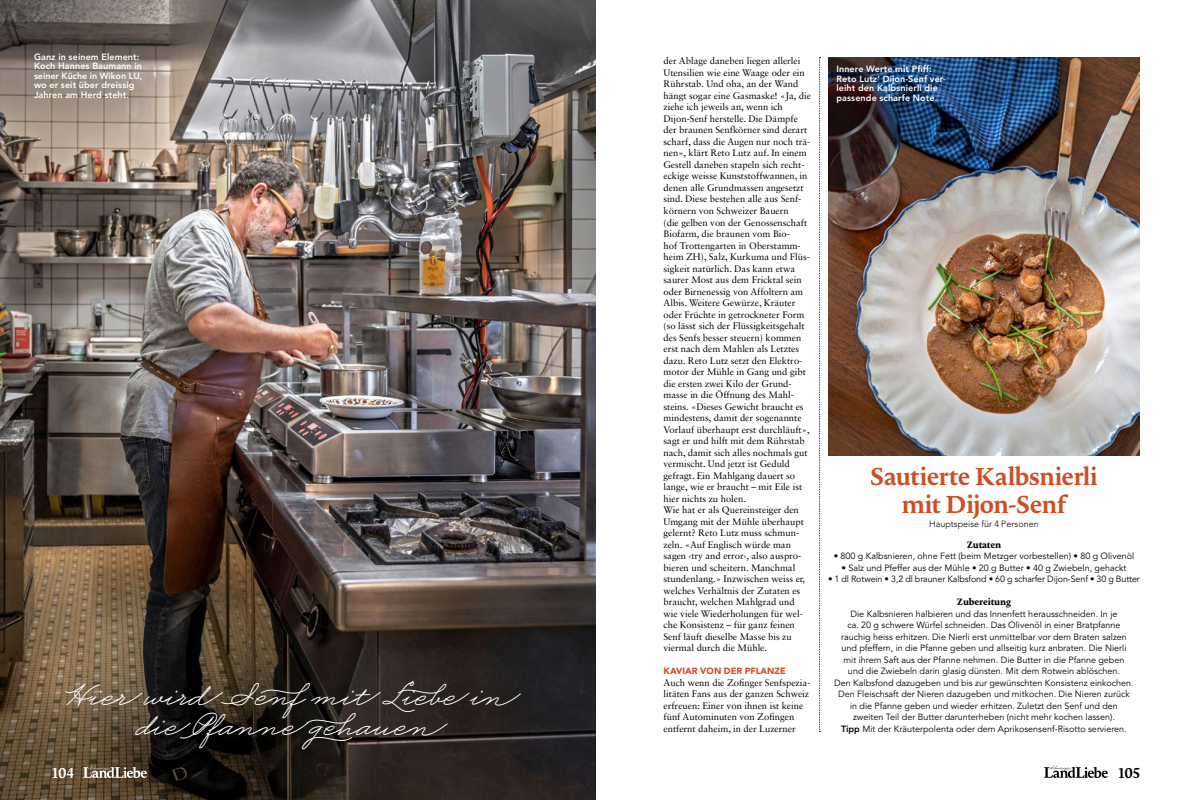
<style>
.page{position:relative;width:1191px;height:800px;background:#fff}
.page>*{position:absolute;margin:0;border:0;box-sizing:border-box;transform-origin:0 0}
._150_Zitat_30_BPenBo{font:700 30px/30px "Business Penmanship";color:#fff;text-align:center}
._482_BB_Ut_28_NovBol{font:700 24px/28px "Novel Pro";letter-spacing:-.035em;color:#cc4e22;text-align:center}
.t1{font:700 14px "Novel Pro";color:#fff}
.t2{font:700 14px "Novel Pro";color:#000}
._552_Txt_9_5_SabRoma{font:9.5px/11.5px "Sabon LT Std";color:#000}
._520_Txt_9_AvLight_x{font:9px/11.5px "Avenir LT Std";color:#000;text-align:center}
._621_Leg_BU_9_AvHeav{font:800 9px/9.5px "Avenir LT Std";letter-spacing:.01em;color:#fff}
._520_Txt_9_AvLight_x-2{font:300 9px "Avenir LT Std";color:#000}
._542_Txt_9_AvBlack_V{font:900 9px "Avenir LT Std";color:#cc4e22}
._582_BB_Txt_9_NovelE{font:800 9px "Novel Pro";letter-spacing:-.02em;color:#000}
.s1{font-weight:800}
</style>
<div class="page">
<img style="left:828px;top:57px;width:312px;height:398px">
<img style="left:0;top:0;width:595px;height:799px">
<svg style="left:1044px;top:765px;width:63px;height:12px"></svg>
<svg style="left:83px;top:765px;width:64px;height:12px"></svg>
<svg style="left:819px;top:57px;width:1px;height:675px"></svg>
<p class="_621_Leg_BU_9_AvHeav" style="left:34px;top:52px;width:110px">Ganz in seinem Element:<br>Koch Hannes Baumann in seiner Küche in Wikon LU, wo er seit über dreissig<br>Jahren am Herd steht.</p>
<p class="_150_Zitat_30_BPenBo" style="left:64px;top:678px;width:452px">Hier wird Senfmit Liebe in die Pfanne gehauen</p>
<p class="_552_Txt_9_5_SabRoma" style="left:663px;top:55px;width:149px">der Ablage daneben liegen allerlei Utensilien wie eine Waage oder ein Rührstab. Und oha, an der Wand hängt sogar eine Gasmaske! «Ja, die ziehe ich jeweils an, wenn ich Dijon-Senf herstelle. Die Dämpfe der braunen Senfkörner sind derart scharf, dass die Augen nur noch trä&shy;nen», klärt Reto Lutz auf. In einem Gestell daneben stapeln sich recht&shy;eckige weisse Kunststoffwannen, in denen alle Grundmassen angesetzt sind. Diese bestehen alle aus Senf&shy;körnern von Schweizer Bauern<br>(die gelben von der Genossenschaft Biofarm, die braunen vom Bio-<br>hof Trottengarten in Oberstamm&shy;heim ZH), Salz, Kurkuma und Flüs&shy;sigkeit natürlich. Das kann etwa saurer Most aus dem Fricktal sein oder Birnenessig von Affoltern am Albis. Weitere Gewürze, Kräuter oder Früchte in getrockneter Form (so lässt sich der Flüssigkeitsgehalt des Senfs besser steuern) kommen erst nach dem Mahlen als Letztes dazu. Reto Lutz setzt den Elektro&shy;motor der Mühle in Gang und gibt die ersten zwei Kilo der Grund&shy;masse in die Öffnung des Mahl&shy;steins. «Dieses Gewicht braucht es mindestens, damit der sogenannte Vorlauf überhaupt erst durchläuft», sagt er und hilft mit dem Rührstab nach, damit sich alles nochmals gut vermischt. Und jetzt ist Geduld gefragt. Ein Mahlgang dauert so lange, wie er braucht – mit Eile ist hier nichts zu holen.</p>
<p class="_552_Txt_9_5_SabRoma" style="left:663px;top:504px;width:143px">Wie hat er als Quereinsteiger den<br>Umgang mit der Mühle überhaupt gelernt? Reto Lutz muss schmun&shy;zeln. «Auf Englisch würde man sagen ‹try and error›, also auspro&shy;bieren und scheitern. Manchmal stundenlang.» Inzwischen weiss er, welches Verhältnis der Zutaten es braucht, welchen Mahlgrad und wie viele Wiederholungen für wel&shy;che Konsistenz – für ganz feinen<br>Senf läuft dieselbe Masse bis zu viermal durch die Mühle.</p>
<p class="_542_Txt_9_AvBlack_V" style="left:663px;top:665px;width:124px">KAVIAR VON DER PFLANZE</p>
<p class="_552_Txt_9_5_SabRoma" style="left:663px;top:676px;width:148px">Auch wenn die Zofinger Senfspezia&shy;litäten Fans aus der ganzen Schweiz erfreuen: Einer von ihnen ist keine fünf Autominuten von Zofingen entfernt daheim, in der Luzerner</p>
<p class="_621_Leg_BU_9_AvHeav" style="left:836px;top:64px;width:111px">Innere Werte mit Pfiff:<br>Reto Lutz’ Dijon-Senf ver&shy;leiht den Kalbsnierli die passende scharfe Note.</p>
<p class="_482_BB_Ut_28_NovBol" style="left:870px;top:461px;width:230px">Sautierte Kalbsnierli mit Dijon-Senf</p>
<p class="_520_Txt_9_AvLight_x-2" style="left:929px;top:518px;width:111px">Hauptspeise für 4 Personen</p>
<p class="_582_BB_Txt_9_NovelE" style="left:966px;top:537px;width:36px">Zutaten</p>
<p class="_520_Txt_9_AvLight_x" style="left:833px;top:550px;width:302px">• 800 g Kalbsnieren, ohne Fett (beim Metzger vorbestellen) • 80 g Olivenöl</p>
<p class="_520_Txt_9_AvLight_x" style="left:841px;top:562px;width:286px">• Salz und Pfeffer aus der Mühle • 20 g Butter • 40 g Zwiebeln, gehackt</p>
<p class="_520_Txt_9_AvLight_x" style="left:828px;top:573px;width:313px">• 1 dl Rotwein • 3,2 dl brauner Kalbsfond • 60 g scharfer Dijon-Senf • 30 g Butter</p>
<p class="_582_BB_Txt_9_NovelE" style="left:957px;top:595px;width:56px">Zubereitung</p>
<p class="_520_Txt_9_AvLight_x" style="left:841px;top:608px;width:287px">Die Kalbsnieren halbieren und das Innenfett herausschneiden. In je<br>ca. 20 g schwere Würfel schneiden. Das Olivenöl in einer Bratpfanne rauchig heiss erhitzen. Die Nierli erst unmittelbar vor dem Braten salzen und pfeffern, in die Pfanne geben und allseitig kurz anbraten. Die Nierli mit ihrem Saft aus der Pfanne nehmen. Die Butter in die Pfanne geben und die Zwiebeln darin glasig dünsten. Mit dem Rotwein ablöschen.</p>
<p class="_520_Txt_9_AvLight_x" style="left:834px;top:677px;width:301px">Den Kalbsfond dazugeben und bis zur gewünschten Konsistenz einkochen.<br>Den Fleischsaft der Nieren dazugeben und mitkochen. Die Nieren zurück in die Pfanne geben und wieder erhitzen. Zuletzt den Senf und den zweiten Teil der Butter darunterheben (nicht mehr kochen lassen).</p>
<p class="_520_Txt_9_AvLight_x" style="left:841px;top:723px;width:287px"><span class="s1">Tipp</span> Mit der Kräuterpolenta oder dem Aprikosensenf-Risotto servieren.</p>
<h3 class="t1" style="left:51px;top:761px;width:25px">104</h3>
<h3 class="t2" style="left:1117px;top:761px;width:25px">105</h3>
</div>
